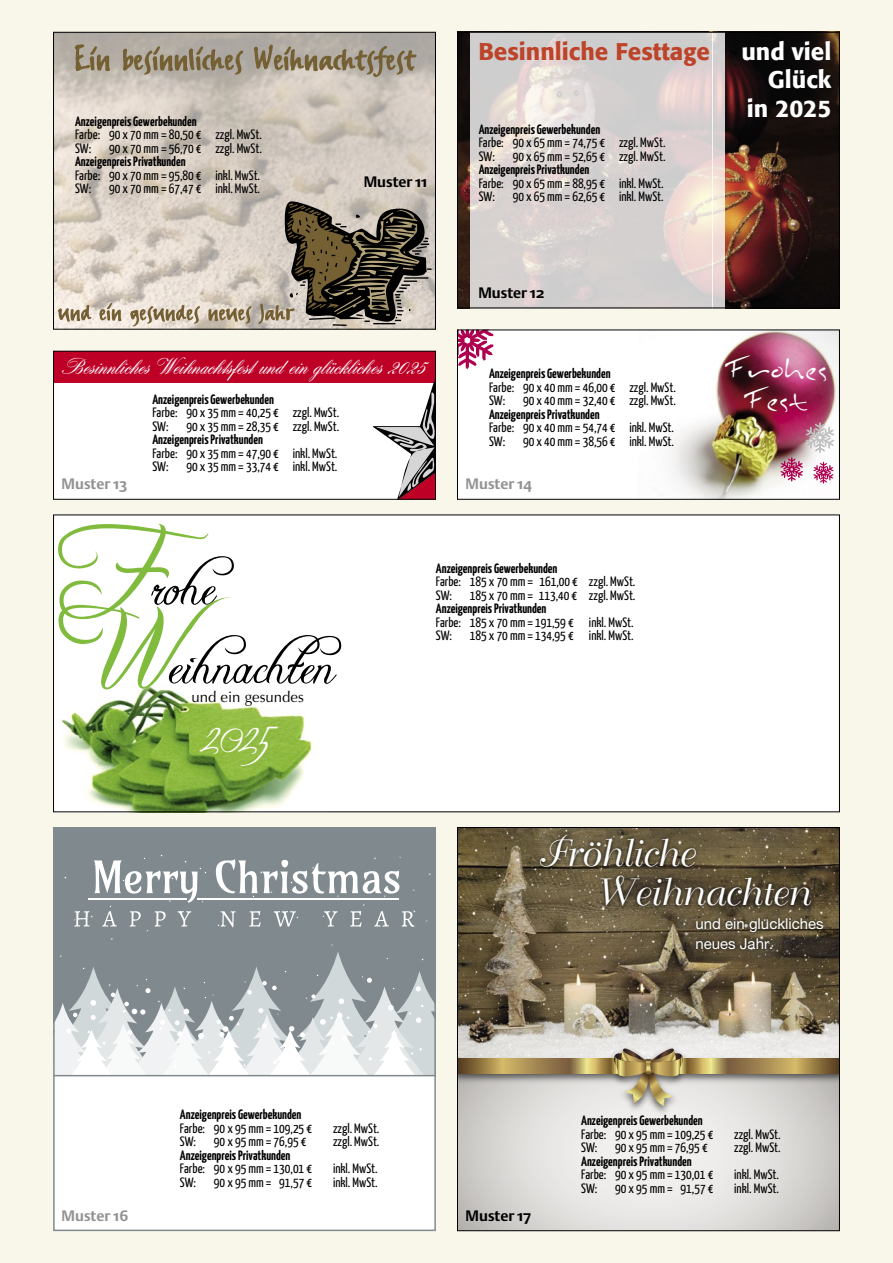
<style>
.page{position:relative;width:893px;height:1263px;background:#f9f6ea}
.page>*{position:absolute;margin:0;border:0;box-sizing:border-box;transform-origin:0 0}
.t1{font:54px/78.9px "Freebooter Script";color:#000}
.t2{font:37.5px/39px "Bellevue BQ";color:#fff}
.t3{font:34.95px "Freebooter Script";color:#fff}
.t4{font:34.5px/31.5px "Inkburrow";color:#fff;text-align:center}
.t5{font:24px "Hogarth Scr D";color:#fff}
.t6{font:500 24px "Formata";color:#bd4329}
.t7{font:500 24px/28.8px "Formata";color:#fff;text-align:right}
.t8{font:15px/19.5px "Helvetica Neue LT Std";color:#fff}
.t9{font:700 15px "DTL Argo ST";color:#939393}
.t10{font:700 15px "DTL Argo ST";color:#000}
.t11{font:15px "Optima";color:#000}
.t12{font:13.5px/13.5px "Yanone Kaffeesatz";color:#000}
.t13{font:700 13.5px "Yanone Kaffeesatz";color:#000}
.s1{font-size:108px;color:#80bb3d}
.s2{font-family:"Calibri"}
</style>
<div class="page">
<img style="left:55px;top:34px;width:379px;height:294px">
<div style="left:53px;top:32px;width:383px;height:298px;border:1px solid #000"></div>
<div style="left:53px;top:514px;width:787px;height:298px;background:#fff"></div>
<img style="left:61px;top:686px;width:251px;height:124px">
<div style="left:457px;top:330px;width:383px;height:170px;background:#fff"></div>
<img style="left:661px;top:332px;width:177px;height:166px">
<svg style="left:459px;top:332px;width:34px;height:37px"></svg>
<svg style="left:781px;top:422px;width:53px;height:62px"></svg>
<div style="left:457px;top:330px;width:383px;height:170px;border:1px solid #000"></div>
<div style="left:53px;top:351px;width:383px;height:149px;background:#fff"></div>
<div style="left:53px;top:351px;width:383px;height:32px;background:#be0027"></div>
<svg style="left:373px;top:382px;width:61px;height:116px"></svg>
<div style="left:53px;top:351px;width:383px;height:149px;border:1px solid #000"></div>
<img style="left:459px;top:34px;width:379px;height:272px">
<svg style="left:470px;top:34px;width:242px;height:272px;fill:#d6d0d0"></svg>
<svg style="left:712px;top:34px;width:13px;height:272px"></svg>
<div style="left:457px;top:32px;width:383px;height:276px;border:1px solid #000"></div>
<svg style="left:75px;top:44px;width:341px;height:33px"></svg>
<svg style="left:58px;top:201px;width:374px;height:125px"></svg>
<svg style="left:53px;top:827px;width:383px;height:404px"></svg>
<hr style="left:53px;top:1075px;width:383px;height:1px;background:#808a8e">
<img style="left:459px;top:829px;width:379px;height:166px">
<svg style="left:459px;top:1145px;width:379px;height:84px"></svg>
<img style="left:751px;top:995px;width:87px;height:150px">
<img style="left:459px;top:995px;width:88px;height:150px">
<img style="left:547px;top:985px;width:204px;height:192px">
<svg style="left:687px;top:1059px;width:151px;height:14px"></svg>
<svg style="left:459px;top:1059px;width:151px;height:14px"></svg>
<svg style="left:610px;top:1048px;width:77px;height:58px"></svg>
<div style="left:457px;top:827px;width:383px;height:404px;border:1px solid #000"></div>
<svg style="left:536px;top:831px;width:291px;height:122px"></svg>
<p class="t13" style="left:75px;top:112px;width:123px">Anzeigenpreis Gewerbekunden</p>
<p class="t12" style="left:75px;top:127px;width:188px">Farbe: 90 x 70 mm = 80,50 € zzgl. MwSt.<br>SW:</p>
<p class="t12" style="left:109px;top:141px;width:154px">90 x 70 mm = 56,70 € zzgl. MwSt.</p>
<p class="t13" style="left:75px;top:152px;width:112px">Anzeigenpreis Privatkunden</p>
<p class="t12" style="left:75px;top:168px;width:187px">Farbe: 90 x 70 mm = 95,80 € inkl. MwSt.<br>SW:</p>
<p class="t12" style="left:109px;top:181px;width:152px">90 x 70 mm = 67,47 € inkl. MwSt.</p>
<p class="t10" style="left:364px;top:173px;width:65px">Muster 11</p>
<h3 class="t5" style="left:60px;top:352px;width:365px">BesinnlichesWeihnachtsfest und ein glückliches 2025</h3>
<p class="t9" style="left:62px;top:475px;width:67px">Muster 13</p>
<p class="t13" style="left:152px;top:390px;width:123px">Anzeigenpreis Gewerbekunden</p>
<p class="t12" style="left:152px;top:405px;width:188px">Farbe: 90 x 35 mm = 40,25 € zzgl. MwSt.<br>SW:</p>
<p class="t12" style="left:186px;top:419px;width:154px">90 x 35 mm = 28,35 € zzgl. MwSt.</p>
<p class="t13" style="left:152px;top:430px;width:112px">Anzeigenpreis Privatkunden</p>
<p class="t12" style="left:152px;top:446px;width:187px">Farbe: 90 x 35 mm = 47,90 € inkl. MwSt.<br>SW:</p>
<p class="t12" style="left:186px;top:459px;width:152px">90 x 35 mm = 33,74 € inkl. MwSt.</p>
<h3 class="t6" style="left:478px;top:36px;width:233px">Besinnliche Festtage</h3>
<h3 class="t7" style="left:741px;top:37px;width:91px">und viel<br>Glück in 2025</h3>
<p class="t13" style="left:479px;top:119px;width:123px">Anzeigenpreis Gewerbekunden</p>
<p class="t12" style="left:479px;top:135px;width:188px">Farbe: 90 x 65 mm = 74,75 € zzgl. MwSt.<br>SW:</p>
<p class="t12" style="left:513px;top:148px;width:154px">90 x 65 mm = 52,65 € zzgl. MwSt.</p>
<p class="t13" style="left:479px;top:160px;width:112px">Anzeigenpreis Privatkunden</p>
<p class="t12" style="left:479px;top:175px;width:187px">Farbe: 90 x 65 mm = 88,95 € inkl. MwSt.<br>SW:</p>
<p class="t12" style="left:513px;top:189px;width:152px">90 x 65 mm = 62,65 € inkl. MwSt.</p>
<p class="t10" style="left:478px;top:284px;width:67px">Muster 12</p>
<p class="t13" style="left:489px;top:364px;width:123px">Anzeigenpreis Gewerbekunden</p>
<p class="t12" style="left:489px;top:380px;width:188px">Farbe: 90 x 40 mm = 46,00 € zzgl. MwSt.<br>SW:</p>
<p class="t12" style="left:523px;top:393px;width:154px">90 x 40 mm = 32,40 € zzgl. MwSt.</p>
<p class="t13" style="left:489px;top:405px;width:112px">Anzeigenpreis Privatkunden</p>
<p class="t12" style="left:489px;top:420px;width:187px">Farbe: 90 x 40 mm = 54,74 € inkl. MwSt.<br>SW:</p>
<p class="t12" style="left:523px;top:434px;width:152px">90 x 40 mm = 38,56 € inkl. MwSt.</p>
<p class="t9" style="left:466px;top:475px;width:68px">Muster 14</p>
<h3 class="t4" style="left:727px;top:355px;width:103px">Frohes<br>Fest</h3>
<h1 class="t1" style="left:104px;top:546px;width:239px;text-indent:-35px"><span class="s1">F</span>r o he<br><span class="s1">W</span>eihnachten</h1>
<p class="t11" style="left:191px;top:688px;width:114px">und ein gesundes</p>
<h3 class="t3" style="left:205px;top:719px;width:93px">2025</h3>
<p class="t13" style="left:436px;top:559px;width:123px">Anzeigenpreis Gewerbekunden</p>
<p class="t12" style="left:436px;top:574px;width:201px">Farbe: 185 x 70 mm = 161,00 € zzgl. MwSt.<br>SW:</p>
<p class="t12" style="left:470px;top:588px;width:167px">185 x 70 mm = 113,40 € zzgl. MwSt.</p>
<p class="t13" style="left:436px;top:599px;width:112px">Anzeigenpreis Privatkunden</p>
<p class="t12" style="left:436px;top:615px;width:199px">Farbe: 185 x 70 mm = 191,59 € inkl. MwSt.<br>SW:</p>
<p class="t12" style="left:470px;top:628px;width:165px">185 x 70 mm = 134,95 € inkl. MwSt.</p>
<h2 class="t2" style="left:593px;top:835px;width:216px;text-indent:-56px">Fröhliche<br>Weihnachten</h2>
<p class="t8" style="left:695px;top:914px;width:130px">und ein glu<span class="s2">̈</span>ckliches neues Jahr.</p>
<p class="t13" style="left:180px;top:1105px;width:123px">Anzeigenpreis Gewerbekunden</p>
<p class="t12" style="left:180px;top:1120px;width:134px">Farbe: 90 x 95 mm = 109,25 €</p>
<p class="t12" style="left:333px;top:1120px;width:48px">zzgl. MwSt.</p>
<p class="t12" style="left:180px;top:1134px;width:18px">SW:</p>
<p class="t12" style="left:214px;top:1134px;width:94px">90 x 95 mm = 76,95 €</p>
<p class="t12" style="left:333px;top:1134px;width:48px">zzgl. MwSt.</p>
<p class="t13" style="left:180px;top:1145px;width:112px">Anzeigenpreis Privatkunden</p>
<p class="t12" style="left:180px;top:1161px;width:134px">Farbe: 90 x 95 mm = 130,01 €</p>
<p class="t12" style="left:333px;top:1161px;width:46px">inkl. MwSt.</p>
<p class="t12" style="left:180px;top:1174px;width:18px">SW:</p>
<p class="t12" style="left:214px;top:1174px;width:100px">90 x 95 mm = 91,57 €</p>
<p class="t12" style="left:333px;top:1174px;width:46px">inkl. MwSt.</p>
<p class="t13" style="left:581px;top:1111px;width:123px">Anzeigenpreis Gewerbekunden</p>
<p class="t12" style="left:581px;top:1127px;width:134px">Farbe: 90 x 95 mm = 109,25 €</p>
<p class="t12" style="left:734px;top:1127px;width:48px">zzgl. MwSt.</p>
<p class="t12" style="left:581px;top:1140px;width:18px">SW:</p>
<p class="t12" style="left:615px;top:1140px;width:94px">90 x 95 mm = 76,95 €</p>
<p class="t12" style="left:734px;top:1140px;width:48px">zzgl. MwSt.</p>
<p class="t13" style="left:581px;top:1152px;width:112px">Anzeigenpreis Privatkunden</p>
<p class="t12" style="left:581px;top:1167px;width:134px">Farbe: 90 x 95 mm = 130,01 €</p>
<p class="t12" style="left:734px;top:1167px;width:46px">inkl. MwSt.</p>
<p class="t12" style="left:581px;top:1181px;width:18px">SW:</p>
<p class="t12" style="left:615px;top:1181px;width:100px">90 x 95 mm = 91,57 €</p>
<p class="t12" style="left:734px;top:1181px;width:46px">inkl. MwSt.</p>
<p class="t9" style="left:62px;top:1206px;width:68px">Muster 16</p>
<p class="t10" style="left:466px;top:1206px;width:67px">Muster 17</p>
</div>
